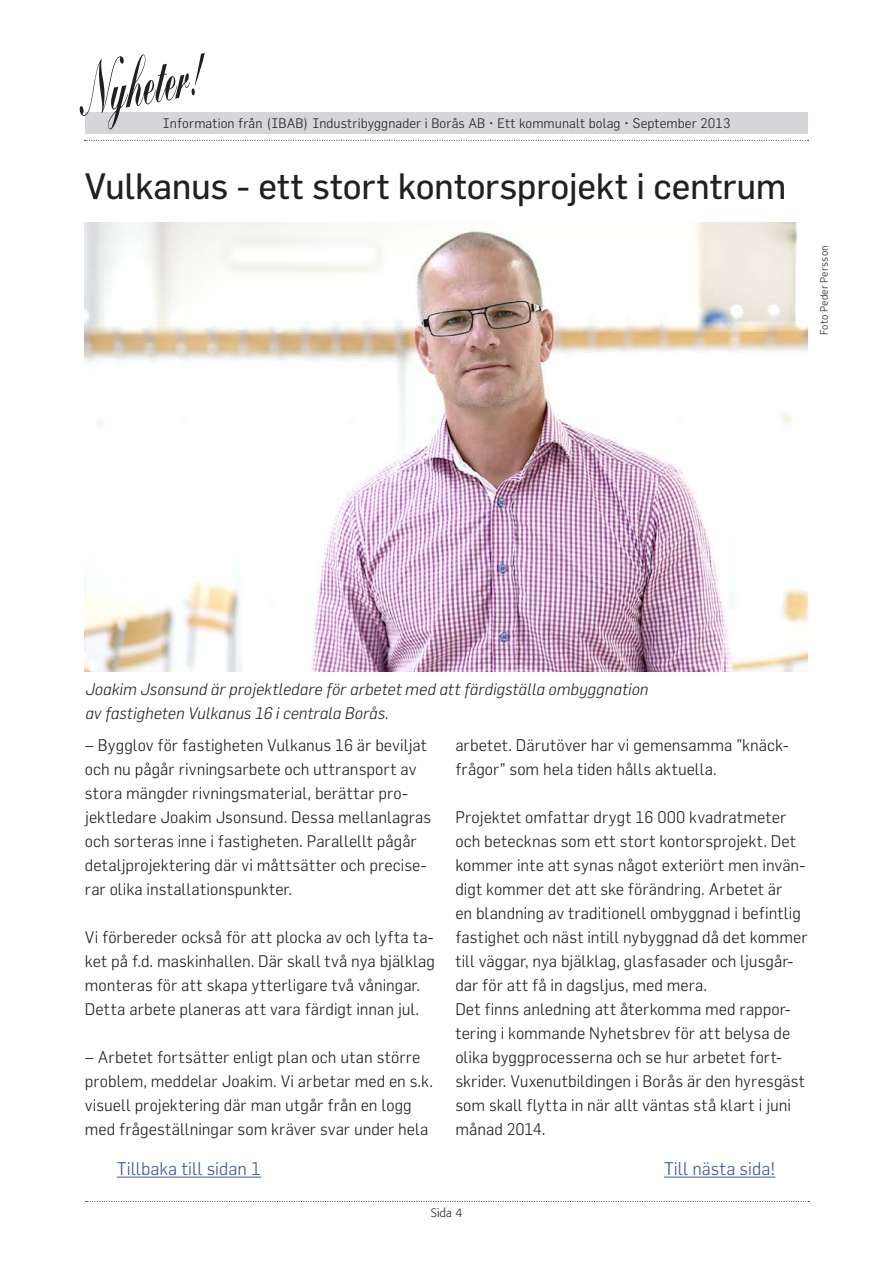
<style>
.page{position:relative;width:893px;height:1263px;background:#fff}
.page>*{position:absolute;margin:0;border:0;box-sizing:border-box;transform-origin:0 0}
.t1{font:36px "Flama";letter-spacing:-.005em;color:#231f20}
.t2{font:300 18px "Flama";color:#3f569a}
.t3{font:300 16.5px/24px "Flama";color:#231f20}
.t4{font:italic 300 16.5px/24px "Flama";color:#231f20}
.t5{font:300 13.5px "Flama";letter-spacing:.005em;color:#231f20}
.t6{font:300 12px "Formata";color:#231f20}
.t7{font:300 10.5px "Flama";letter-spacing:.02em;color:#231f20}
</style>
<div class="page">
<div style="left:85px;top:112px;width:723px;height:21px;background:#d6d5da"></div>
<svg style="left:79px;top:53px;width:126px;height:77px"></svg>
<svg style="left:85px;top:140px;width:723px;height:1px"></svg>
<svg style="left:85px;top:1201px;width:724px;height:1px"></svg>
<hr style="left:117px;top:1177px;width:144px;height:1px;background:#3f569a">
<hr style="left:664px;top:1177px;width:111px;height:1px;background:#3f569a">
<img style="left:85px;top:223px;width:723px;height:448px">
<p class="t5" style="left:163px;top:115px;width:569px">Information från (IBAB) Industribyggnader i Borås AB • Ett kommunalt bolag • September 2013</p>
<h1 class="t1" style="left:85px;top:164px;width:703px">Vulkanus - ett stort kontorsprojekt i centrum</h1>
<p class="t7" style="left:818px;top:335px;width:92px;rotate:-90deg">Foto Peder Persson</p>
<p class="t4" style="left:85px;top:676px;width:565px">Joakim Jsonsund är projektledare för arbetet med att färdigställa ombyggnation av fastigheten Vulkanus 16 i centrala Borås.</p>
<p class="t3" style="left:85px;top:732px;width:348px">– Bygglov för fastigheten Vulkanus 16 är beviljat och nu pågår rivningsarbete och uttransport av stora mängder rivningsmaterial, berättar pro&shy;jektledare Joakim Jsonsund. Dessa mellanlagras och sorteras inne i fastigheten. Parallellt pågår detaljprojektering där vi måttsätter och precise&shy;rar olika installationspunkter.</p>
<p class="t3" style="left:85px;top:924px;width:352px">Vi förbereder också för att plocka av och lyfta ta&shy;ket på f.d. maskinhallen. Där skall två nya bjälklag monteras för att skapa ytterligare två våningar.<br>Detta arbete planeras att vara färdigt innan jul.</p>
<p class="t3" style="left:85px;top:1044px;width:350px">– Arbetet fortsätter enligt plan och utan större problem, meddelar Joakim. Vi arbetar med en s.k. visuell projektering där man utgår från en logg med frågeställningar som kräver svar under hela</p>
<p class="t3" style="left:455px;top:732px;width:335px">arbetet. Därutöver har vi gemensamma ”knäck&shy;frågor” som hela tiden hålls aktuella.</p>
<p class="t3" style="left:455px;top:804px;width:354px">Projektet omfattar drygt 16 000 kvadratmeter och betecknas som ett stort kontorsprojekt. Det kommer inte att synas något exteriört men invän&shy;digt kommer det att ske förändring. Arbetet är<br>en blandning av traditionell ombyggnad i befintlig fastighet och näst intill nybyggnad då det kommer till väggar, nya bjälklag, glasfasader och ljusgår&shy;dar för att få in dagsljus, med mera.<br>Det finns anledning att återkomma med rappor&shy;tering i kommande Nyhetsbrev för att belysa de olika byggprocesserna och se hur arbetet fort&shy;skrider. Vuxenutbildingen i Borås är den hyresgäst som skall flytta in när allt väntas stå klart i juni månad 2014.</p>
<p class="t2" style="left:117px;top:1158px;width:146px">Tillbaka till sidan 1</p>
<p class="t2" style="left:664px;top:1158px;width:113px">Till nästa sida!</p>
<p class="t6" style="left:431px;top:1206px;width:33px">Sida 4</p>
</div>
